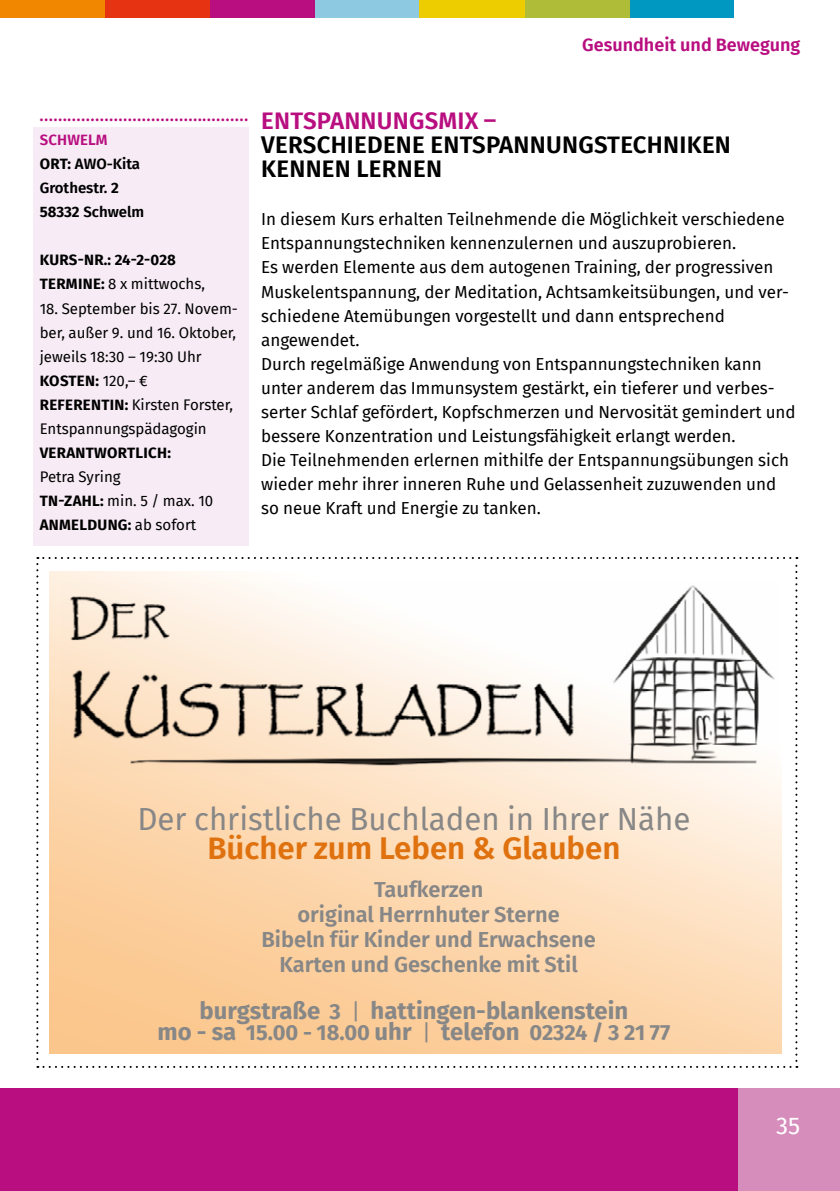
<style>
.page{position:relative;width:840px;height:1191px;background:#fff}
.page>*{position:absolute;margin:0;border:0;box-sizing:border-box;transform-origin:0 0}
.t1{font:31.2px "Fira Sans";color:#878787}
.t2{font:600 31.2px "Fira Sans";color:#df720f}
.t3{font:600 24px/24px "Fira Sans";letter-spacing:.01em;color:#000}
.t4{font:700 24px "Fira Sans";color:#878787}
.t5{font:600 24px "Fira Sans";letter-spacing:.01em;color:#b80e80}
.t6{font:24px "Fira Sans";color:#fff}
.t7{font:600 21.8px/25px "Fira Sans";color:#878787;text-align:center}
.t8{font:700 21.8px "Fira Sans";color:#878787}
.t9{font:600 18px "Fira Sans";color:#b80e80}
.t10{font:17px/24px "Fira Sans";color:#000}
.t11{font:15px/24px "Fira Sans";color:#000}
.t12{font:700 15px/24px "Fira Sans";letter-spacing:.02em;color:#000}
.t13{font:700 15px "Fira Sans";color:#b80e80}
.t14{font:600 15px/24px "Fira Sans";color:#000}
.s1{color:#b80e80}
.s2{font-weight:700}
.s3{font-weight:400}
.s4{font-size:21.8px}
.s5{font-weight:400;font-size:21.8px}
.s6{font-size:24px}
</style>
<div class="page">
<div style="left:737px;top:1089px;width:102px;height:102px;background:#d78dbc"></div>
<div style="left:0;top:1089px;width:737px;height:102px;background:#b80e80"></div>
<div style="left:34px;top:128px;width:215px;height:418px;background:#f7ecf5"></div>
<div style="left:0;top:0;width:105px;height:17px;background:#f18700"></div>
<div style="left:105px;top:0;width:105px;height:17px;background:#e63312"></div>
<div style="left:210px;top:0;width:105px;height:17px;background:#b80e80"></div>
<div style="left:315px;top:0;width:105px;height:17px;background:#8dcae1"></div>
<div style="left:420px;top:0;width:104px;height:17px;background:#eecd00"></div>
<div style="left:524px;top:0;width:105px;height:17px;background:#aebc38"></div>
<div style="left:629px;top:0;width:105px;height:17px;background:#0097c0"></div>
<svg style="left:36px;top:557px;width:761px;height:511px"></svg>
<img style="left:61px;top:582px;width:717px;height:189px">
<p class="t9" style="left:582px;top:30px;width:219px">Gesundheit und Bewegung</p>
<p class="t13" style="left:40px;top:104px;width:210px">.............................................</p>
<p class="t14" style="left:40px;top:127px;width:106px"><span class="s1">SCHWELM<br></span><span class="s2">ORT:</span> AWO-Kita<br>Grothestr. <span class="s2">2<br>58332</span> Schwelm</p>
<p class="t12" style="left:40px;top:247px;width:167px">KURS-NR.: 24-2-028<br>TERMINE: <span class="s3">8 x mittwochs,</span></p>
<p class="t11" style="left:40px;top:296px;width:200px">18. September bis 27. Novem&shy;ber, außer 9. und 16. Oktober, jeweils 18:30 – 19:30 Uhr<br><span class="s2">KOSTEN:</span> 120,– €<br><span class="s2">REFERENTIN:</span> Kirsten Forster,<br>Entspannungspädagogin</p>
<p class="t12" style="left:40px;top:439px;width:133px">VERANTWORTLICH:</p>
<p class="t11" style="left:40px;top:464px;width:175px">Petra Syring<br><span class="s2">TN-ZAHL:</span> min. 5 / max. 10<br><span class="s2">ANMELDUNG:</span> ab sofort</p>
<h2 class="t5" style="left:261px;top:101px;width:236px">ENTSPANNUNGSMIX –</h2>
<h2 class="t3" style="left:261px;top:132px;width:471px">VERSCHIEDENE ENTSPANNUNGSTECHNIKEN<br>KENNEN LERNEN</h2>
<p class="t10" style="left:261px;top:207px;width:535px">In diesem Kurs erhalten Teilnehmende die Möglichkeit verschiedene Entspannungstechniken kennenzulernen und auszuprobieren.<br>Es werden Elemente aus dem autogenen Training, der progressiven Muskelentspannung, der Meditation, Achtsamkeitsübungen, und ver&shy;schiedene Atemübungen vorgestellt und dann entsprechend angewendet.<br>Durch regelmäßige Anwendung von Entspannungstechniken kann unter anderem das Immunsystem gestärkt, ein tieferer und verbes&shy;serter Schlaf gefördert, Kopfschmerzen und Nervosität gemindert und bessere Konzentration und Leistungsfähigkeit erlangt werden.<br>Die Teilnehmenden erlernen mithilfe der Entspannungsübungen sich wieder mehr ihrer inneren Ruhe und Gelassenheit zuzuwenden und so neue Kraft und Energie zu tanken.</p>
<h1 class="t1" style="left:137px;top:796px;width:554px">Der christliche Buchladen in Ihrer Nähe</h1>
<h1 class="t2" style="left:207px;top:823px;width:414px">Bücher zum Leben &amp; Glauben</h1>
<p class="t7" style="left:261px;top:875px;width:336px">Taufkerzen<br>original Herrnhuter Sterne<br>Bibeln für Kinder und Erwachsene<br>Karten und Geschenke mit Stil</p>
<h2 class="t4" style="left:199px;top:990px;width:430px">burgstraße <span class="s4">3</span> <span class="s5">|</span> hattingen-blankenstein</h2>
<p class="t8" style="left:157px;top:1014px;width:514px"><span class="s6">mo - sa</span> 15.00 - 18.00 <span class="s6">uhr</span> <span class="s3">|</span> <span class="s6">telefon</span> 02324 / 3 21 77</p>
<h2 class="t6" style="left:775px;top:1107px;width:25px">35</h2>
</div>
